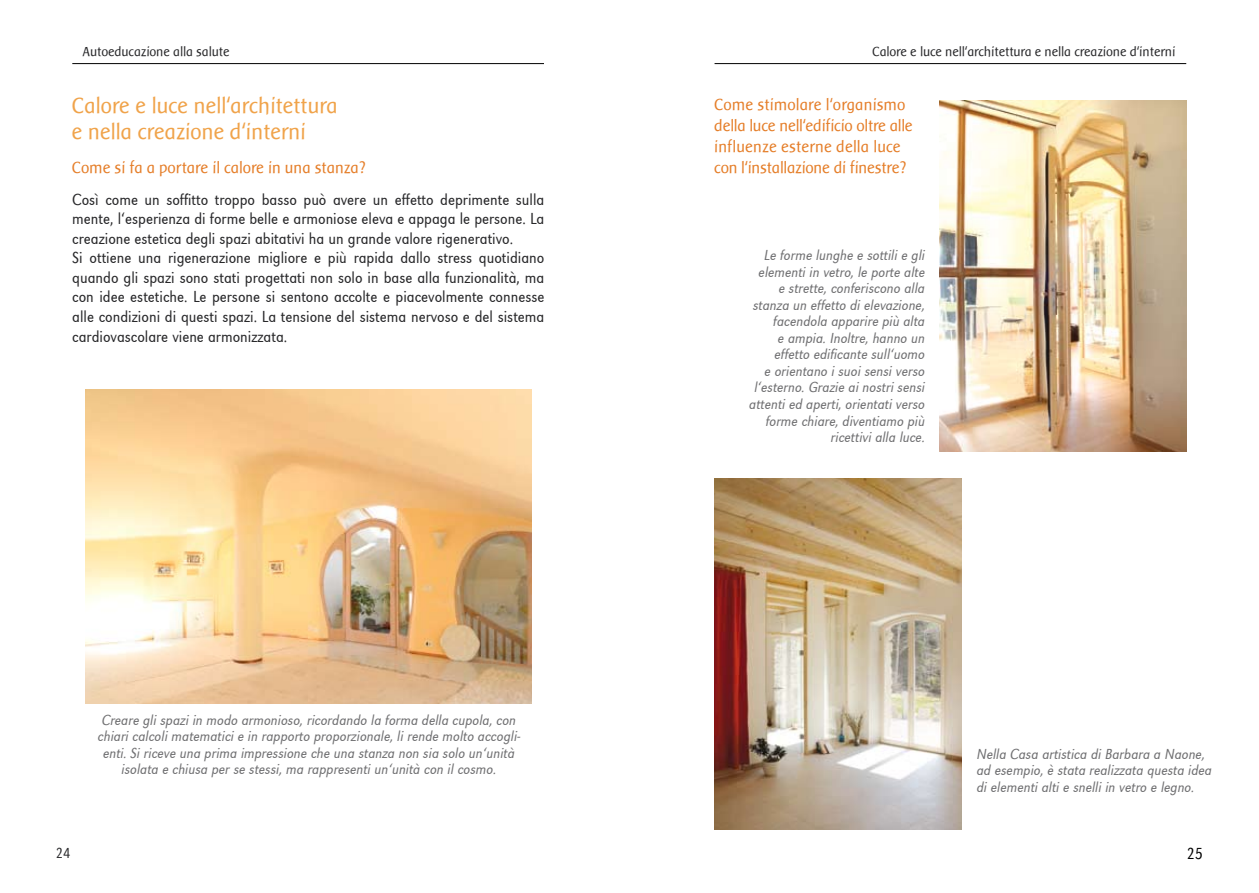
<style>
.page{position:relative;width:1259px;height:893px;background:#fff}
.page>*{position:absolute;margin:0;border:0;box-sizing:border-box;transform-origin:0 0}
.t1{font:22.5px/25.5px "Baar Sophia";color:#f0a34a}
.t2{font:300 16.5px/19.5px "URW Grotesk Ext Nar";color:#28282a}
.t3{font:16.5px/21px "Baar Sophia";color:#e57e29}
.t4{font:300 16.5px "URW Grotesk Ext Nar";color:#000}
.t5{font:italic 300 15px/16.5px "URW Grotesk Ext Nar";color:#707072;text-align:center}
.t6{font:300 15px "URW Grotesk Ext Nar";color:#28282a}
.t7{font:13.5px "Baar Sophia";color:#28282a}
</style>
<div class="page">
<img style="left:714px;top:479px;width:247px;height:350px">
<img style="left:939px;top:101px;width:247px;height:350px">
<hr style="left:72px;top:63px;width:472px;height:1px;background:#000">
<img style="left:85px;top:389px;width:446px;height:315px">
<hr style="left:714px;top:63px;width:472px;height:1px;background:#000">
<p class="t7" style="left:83px;top:45px;width:148px">Autoeducazione alla salute</p>
<h1 class="t1" style="left:72px;top:93px;width:267px">Calore e luce nell‘architettura e nella creazione d‘interni</h1>
<p class="t3" style="left:72px;top:157px;width:295px">Come si fa a portare il calore in una stanza?</p>
<p class="t2" style="left:72px;top:189px;width:473px">Così come un soffitto troppo basso può avere un effetto deprimente sulla mente, l‘esperienza di forme belle e armoniose eleva e appaga le persone. La creazione estetica degli spazi abitativi ha un grande valore rigenerativo.<br>Si ottiene una rigenerazione migliore e più rapida dallo stress quotidiano quando gli spazi sono stati progettati non solo in base alla funzionalità, ma con idee estetiche. Le persone si sentono accolte e piacevolmente connesse alle condizioni di questi spazi. La tensione del sistema nervoso e del sistema cardiovascolare viene armonizzata.</p>
<p class="t5" style="left:97px;top:712px;width:427px">Creare glispaziin modo armonioso,ricordando la forma della cupola,con chiaricalcolimatematicie in rapporto proporzionale,lirende molto accogli&shy;enti.Siriceve una prima impressione che una stanza non sia solo un‘unità isolata e chiusa perse stessi,ma rappresentiun‘unità con ilcosmo.</p>
<p class="t7" style="left:872px;top:45px;width:305px">Calore e luce nell‘architettura e nella creazione d‘interni</p>
<p class="t3" style="left:714px;top:94px;width:200px">Come stimolare l‘organismo della luce nell‘edificio oltre alle influenze esterne della luce con l‘installazione di finestre?</p>
<p class="t5" style="left:748px;top:247px;width:180px;text-align:right">Le forme lunghe e sottilie gli elementiin vetro,le porte alte e strette,conferiscono alla stanza un effetto dielevazione, facendola apparire più alta<br>e ampia.Inoltre,hanno un effetto edificante sull‘uomo<br>e orientano isuoisensiverso l‘esterno.Grazie ainostrisensi attentied aperti,orientativerso forme chiare,diventiamo più ricettivialla luce.</p>
<p class="t5" style="left:976px;top:745px;width:240px;text-align:left">Nella Casa artistica diBarbara a Naone, ad esempio,è stata realizzata questa idea dielementialtie snelliin vetro e legno.</p>
<p class="t6" style="left:56px;top:844px;width:16px">24</p>
<p class="t4" style="left:1186px;top:843px;width:18px">25</p>
</div>
